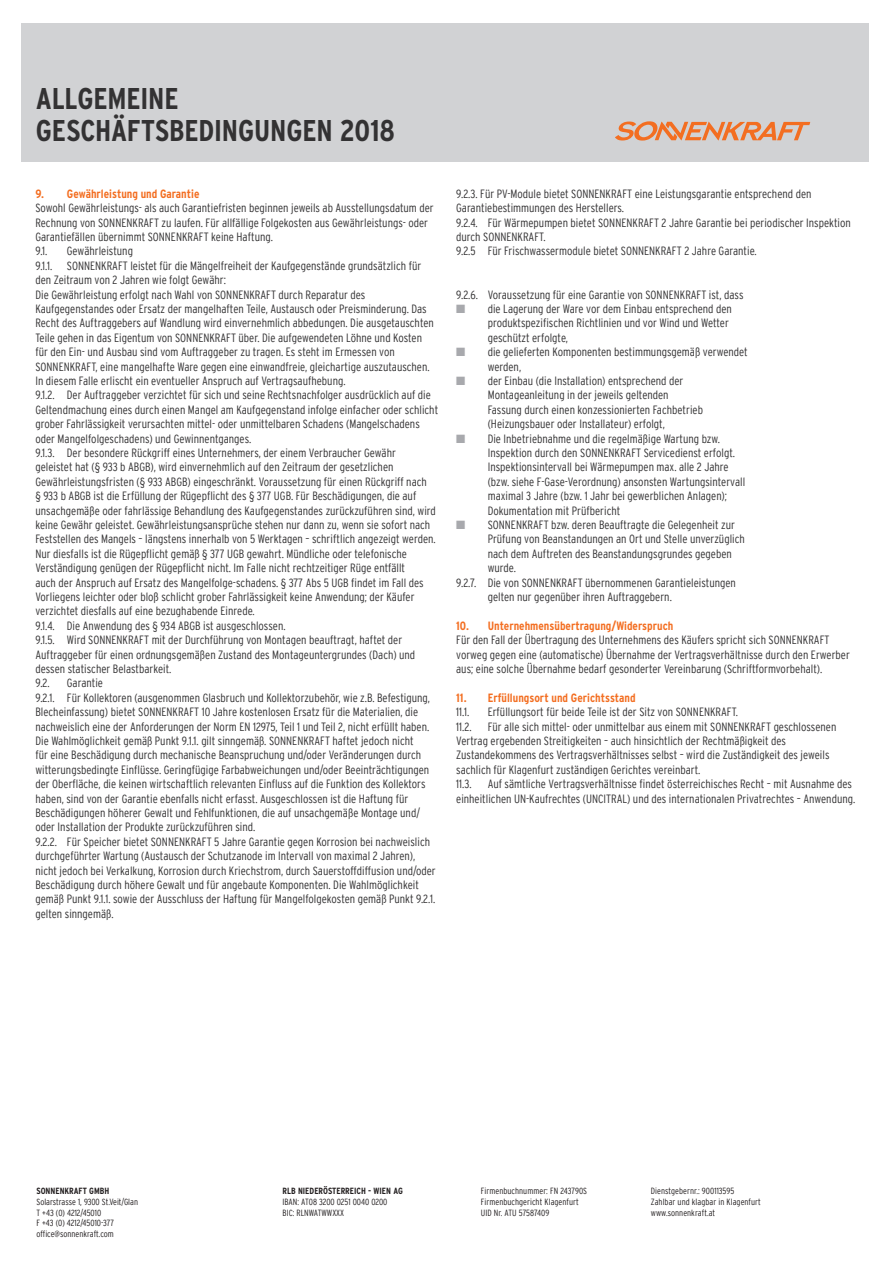
<style>
.page{position:relative;width:893px;height:1263px;background:#fff}
.page>*{position:absolute;margin:0;border:0;box-sizing:border-box;transform-origin:0 0}
.t1{font:700 condensed 30px/31.5px "Interstate";letter-spacing:-.005em;color:#333233}
.t2{font:300 condensed 12px/14.4px "Interstate";color:#333233}
.t3{font:700 condensed 12px "Interstate";color:#f36e21}
.t4{font:300 condensed 9px/10.8px "Interstate";color:#231f20}
.t5{font:700 condensed 9px "Interstate";color:#231f20}
.s1{color:#a8a9ad}
</style>
<div class="page">
<div style="left:21px;top:23px;width:848px;height:139px;background:#d1d2d4"></div>
<svg style="left:615px;top:121px;width:195px;height:20px"></svg>
<h1 class="t1" style="left:36px;top:82px;width:361px">ALLGEMEINE<br>GESCHÄFTSBEDINGUNGEN 2018</h1>
<p class="t3" style="left:35px;top:186px;width:166px">9. Gewährleistung und Garantie</p>
<p class="t2" style="left:35px;top:201px;width:400px">Sowohl Gewährleistungs- als auch Garantiefristen beginnen jeweils ab Ausstellungsdatum der Rechnung von SONNENKRAFT zu laufen. Für allfällige Folgekosten aus Gewährleistungs- oder Garantiefällen übernimmt SONNENKRAFT keine Haftung.<br>9.1.</p>
<p class="t2" style="left:35px;top:244px;width:404px;text-indent:32px">Gewährleistung<br>9.1.1. SONNENKRAFT leistet für die Mängelfreiheit der Kaufgegenstände grundsätzlich für den Zeitraum von 2 Jahren wie folgt Gewähr:<br>Die Gewährleistung erfolgt nach Wahl von SONNENKRAFT durch Reparatur des Kaufgegenstandes oder Ersatz der mangelhaften Teile, Austausch oder Preisminderung. Das Recht des Auftraggebers auf Wandlung wird einvernehmlich abbedungen. Die ausgetauschten Teile gehen in das Eigentum von SONNENKRAFT über. Die aufgewendeten Löhne und Kosten<br>für den Ein- und Ausbau sind vom Auftraggeber zu tragen. Es steht im Ermessen von SONNENKRAFT, eine mangelhafte Ware gegen eine einwandfreie, gleichartige auszutauschen.<br>In diesem Falle erlischt ein eventueller Anspruch auf Vertragsaufhebung.<br>9.1.2. Der Auftraggeber verzichtet für sich und seine Rechtsnachfolger ausdrücklich auf die Geltendmachung eines durch einen Mangel am Kaufgegenstand infolge einfacher oder schlicht grober Fahrlässigkeit verursachten mittel- oder unmittelbaren Schadens (Mangelschadens oder Mangelfolgeschadens) und Gewinnentganges.<br>9.1.3. Der besondere Rückgriff eines Unternehmers, der einem Verbraucher Gewähr<br>geleistet hat (§ 933 b ABGB), wird einvernehmlich auf den Zeitraum der gesetzlichen Gewährleistungsfristen (§ 933 ABGB) eingeschränkt. Voraussetzung für einen Rückgriff nach<br>§ 933 b ABGB ist die Erfüllung der Rügepflicht des § 377 UGB. Für Beschädigungen, die auf unsachgemäße oder fahrlässige Behandlung des Kaufgegenstandes zurückzuführen sind, wird keine Gewähr geleistet. Gewährleistungsansprüche stehen nur dann zu, wenn sie sofort nach Feststellen des Mangels – längstens innerhalb von 5 Werktagen – schriftlich angezeigt werden.<br>Nur diesfalls ist die Rügepflicht gemäß § 377 UGB gewahrt. Mündliche oder telefonische Verständigung genügen der Rügepflicht nicht. Im Falle nicht rechtzeitiger Rüge entfällt<br>auch der Anspruch auf Ersatz des Mangelfolge-schadens. § 377 Abs 5 UGB findet im Fall des Vorliegens leichter oder bloß schlicht grober Fahrlässigkeit keine Anwendung; der Käufer verzichtet diesfalls auf eine bezughabende Einrede.<br>9.1.4. Die Anwendung des § 934 ABGB ist ausgeschlossen.<br>9.1.5. Wird SONNENKRAFT mit der Durchführung von Montagen beauftragt, haftet der Auftraggeber für einen ordnungsgemäßen Zustand des Montageuntergrundes (Dach) und dessen statischer Belastbarkeit.<br>9.2.</p>
<p class="t2" style="left:35px;top:676px;width:402px;text-indent:32px">Garantie<br>9.2.1. Für Kollektoren (ausgenommen Glasbruch und Kollektorzubehör, wie z.B. Befestigung, Blecheinfassung) bietet SONNENKRAFT 10 Jahre kostenlosen Ersatz für die Materialien, die nachweislich eine der Anforderungen der Norm EN 12975, Teil 1 und Teil 2, nicht erfüllt haben.<br>Die Wahlmöglichkeit gemäß Punkt 9.1.1. gilt sinngemäß. SONNENKRAFT haftet jedoch nicht<br>für eine Beschädigung durch mechanische Beanspruchung und/oder Veränderungen durch witterungsbedingte Einflüsse. Geringfügige Farbabweichungen und/oder Beeinträchtigungen der Oberfläche, die keinen wirtschaftlich relevanten Einfluss auf die Funktion des Kollektors haben, sind von der Garantie ebenfalls nicht erfasst. Ausgeschlossen ist die Haftung für Beschädigungen höherer Gewalt und Fehlfunktionen, die auf unsachgemäße Montage und/ oder Installation der Produkte zurückzuführen sind.<br>9.2.2. Für Speicher bietet SONNENKRAFT 5 Jahre Garantie gegen Korrosion bei nachweislich durchgeführter Wartung (Austausch der Schutzanode im Intervall von maximal 2 Jahren), nicht jedoch bei Verkalkung, Korrosion durch Kriechstrom, durch Sauerstoffdiffusion und/oder Beschädigung durch höhere Gewalt und für angebaute Komponenten. Die Wahlmöglichkeit gemäß Punkt 9.1.1. sowie der Ausschluss der Haftung für Mangelfolgekosten gemäß Punkt 9.2.1. gelten sinngemäß.</p>
<p class="t2" style="left:456px;top:186px;width:396px">9.2.3. Für PV-Module bietet SONNENKRAFT eine Leistungsgarantie entsprechend den Garantiebestimmungen des Herstellers.<br>9.2.4. Für Wärmepumpen bietet SONNENKRAFT 2 Jahre Garantie bei periodischer Inspektion durch SONNENKRAFT.<br>9.2.5 Für Frischwassermodule bietet SONNENKRAFT 2 Jahre Garantie.</p>
<p class="t2" style="left:456px;top:287px;width:289px">9.2.6. Voraussetzung für eine Garantie von SONNENKRAFT ist, dass</p>
<p class="t2" style="left:488px;top:301px;width:246px;text-indent:-32px"><span class="s1">■</span> die Lagerung der Ware vor dem Einbau entsprechend den produktspezifischen Richtlinien und vor Wind und Wetter geschützt erfolgte,</p>
<p class="t2" style="left:488px;top:345px;width:262px;text-indent:-32px"><span class="s1">■</span> die gelieferten Komponenten bestimmungsgemäß verwendet werden,</p>
<p class="t2" style="left:488px;top:373px;width:217px;text-indent:-32px"><span class="s1">■</span> der Einbau (die Installation) entsprechend der Montageanleitung in der jeweils geltenden Fassung durch einen konzessionierten Fachbetrieb (Heizungsbauer oder Installateur) erfolgt,</p>
<p class="t2" style="left:488px;top:431px;width:259px;text-indent:-32px"><span class="s1">■</span> Die Inbetriebnahme und die regelmäßige Wartung bzw.<br>Inspektion durch den SONNENKRAFT Servicedienst erfolgt.<br>Inspektionsintervall bei Wärmepumpen max. alle 2 Jahre (bzw. siehe F-Gase-Verordnung) ansonsten Wartungsintervall maximal 3 Jahre (bzw. 1 Jahr bei gewerblichen Anlagen); Dokumentation mit Prüfbericht</p>
<p class="t2" style="left:456px;top:517px;width:280px"><span class="s1">■</span> SONNENKRAFT bzw. deren Beauftragte die Gelegenheit zur</p>
<p class="t2" style="left:488px;top:532px;width:259px">Prüfung von Beanstandungen an Ort und Stelle unverzüglich</p>
<p class="t2" style="left:488px;top:546px;width:246px">nach dem Auftreten des Beanstandungsgrundes gegeben</p>
<p class="t2" style="left:488px;top:561px;width:30px">wurde.</p>
<p class="t2" style="left:456px;top:575px;width:281px">9.2.7. Die von SONNENKRAFT übernommenen Garantieleistungen</p>
<p class="t2" style="left:488px;top:589px;width:186px">gelten nur gegenüber ihren Auftraggebern.</p>
<p class="t3" style="left:456px;top:618px;width:219px">10. Unternehmensübertragung/Widerspruch</p>
<p class="t2" style="left:456px;top:633px;width:395px">Für den Fall der Übertragung des Unternehmens des Käufers spricht sich SONNENKRAFT vorweg gegen eine (automatische) Übernahme der Vertragsverhältnisse durch den Erwerber aus; eine solche Übernahme bedarf gesonderter Vereinbarung (Schriftformvorbehalt).</p>
<p class="t3" style="left:456px;top:690px;width:181px">11. Erfüllungsort und Gerichtsstand</p>
<p class="t2" style="left:456px;top:705px;width:15px">11.1.</p>
<p class="t2" style="left:488px;top:705px;width:252px">Erfüllungsort für beide Teile ist der Sitz von SONNENKRAFT.</p>
<p class="t2" style="left:456px;top:719px;width:17px">11.2.</p>
<p class="t2" style="left:456px;top:719px;width:382px;text-indent:32px">Für alle sich mittel- oder unmittelbar aus einem mit SONNENKRAFT geschlossenen Vertrag ergebenden Streitigkeiten – auch hinsichtlich der Rechtmäßigkeit des Zustandekommens des Vertragsverhältnisses selbst – wird die Zuständigkeit des jeweils sachlich für Klagenfurt zuständigen Gerichtes vereinbart.<br>11.3.</p>
<p class="t2" style="left:456px;top:777px;width:401px;text-align:right">Auf sämtliche Vertragsverhältnisse findet österreichisches Recht – mit Ausnahme des einheitlichen UN-Kaufrechtes (UNCITRAL) und des internationalen Privatrechtes – Anwendung.</p>
<p class="t5" style="left:37px;top:1185px;width:74px">SONNENKRAFT GMBH</p>
<p class="t4" style="left:37px;top:1196px;width:103px">Solarstrasse 1, 9300 St.Veit/Glan<br>T +43 (0) 4212/45010<br>F +43 (0) 4212/45010-377 office@sonnenkraft.com</p>
<p class="t5" style="left:283px;top:1185px;width:122px">RLB NIEDERÖSTERREICH - WIEN AG</p>
<p class="t4" style="left:283px;top:1196px;width:106px">IBAN: AT08 3200 0251 0040 0200<br>BIC: RLNWATWWXXX</p>
<p class="t4" style="left:481px;top:1185px;width:108px">Firmenbuchnummer: FN 243790S<br>Firmenbuchgericht Klagenfurt<br>UID Nr. ATU 57587409</p>
<p class="t4" style="left:651px;top:1185px;width:111px">Dienstgebernr.: 900113595<br>Zahlbar und klagbar in Klagenfurt www.sonnenkraft.at</p>
</div>
